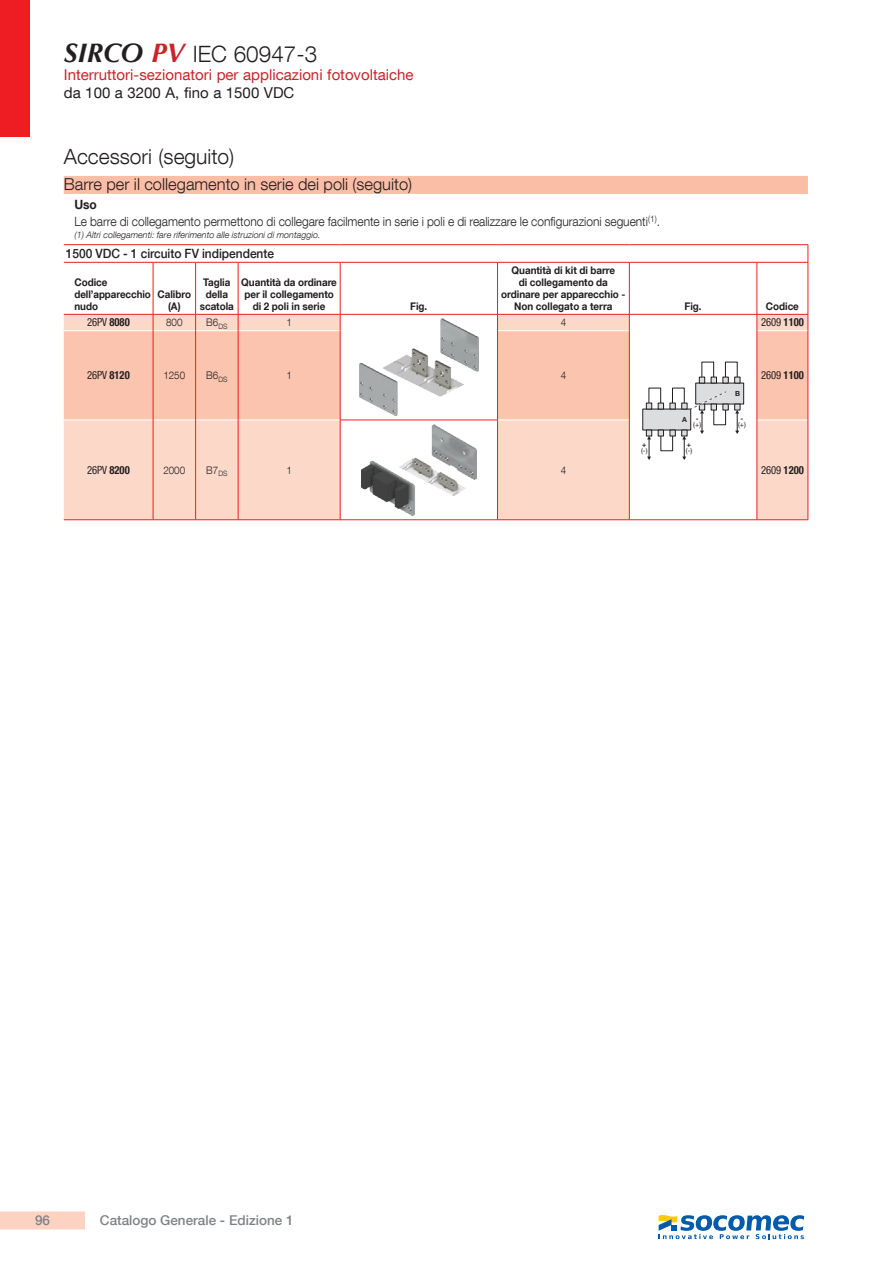
<style>
.page{position:relative;width:893px;height:1263px;background:#fff}
.page>*{position:absolute;margin:0;border:0;box-sizing:border-box;transform-origin:0 0}
.t1{font:300 22.5px "Helvetica Neue LT Com";color:#231f20}
.t2{font:300 21px "Helvetica Neue LT Com";color:#231f20}
.t3{font:300 16.5px "Helvetica Neue LT Com";color:#231f20}
.t4{font:15px "Helvetica Neue LT Com";color:#c8242b}
.t5{font:15px "Helvetica Neue LT Com";color:#231f20}
.t6{font:500 13.5px "Helvetica Neue LT Com";color:#808285}
.t7{font:300 12.75px/17.1px "Helvetica Neue LT Com";letter-spacing:-.005em;color:#231f20;scale:.94 1}
.t8{font:500 12.75px "Helvetica Neue LT Com";letter-spacing:-.005em;color:#231f20;scale:.94 1}
.t9{font:condensed 11.25px "Helvetica Neue LT Com";color:#231f20;scale:.94 1}
.t10{font:700 10.5px/12px "Helvetica Neue LT Com";letter-spacing:-.005em;color:#231f20;text-align:center;scale:.94 1}
.t11{font:300 10.5px "Helvetica Neue LT Com";letter-spacing:-.005em;color:#231f20;scale:.94 1}
.t12{font:italic 300 9px "Helvetica Neue LT Com";color:#231f20}
.t13{font:7.05px "Helvetica Neue LT Com";color:#231f20}
.t14{font:700 7.05px "Helvetica Neue LT Com";color:#231f20}
.s1{font-family:"Optima LT Std";font-weight:700;font-style:italic;font-size:27px}
.s2{font-family:"Optima LT Std";font-weight:700;font-style:italic;font-size:27px;color:#c8242b}
.s3{font-weight:700}
</style>
<div class="page">
<div style="left:0;top:1211px;width:85px;height:18px;background:#fcd2c0"></div>
<div style="left:0;top:0;width:30px;height:136px;background:#ee1d23"></div>
<svg style="left:64px;top:245px;width:744px;height:69px"></svg>
<div style="left:64px;top:315px;width:744px;height:204px;background:#fcd8c8"></div>
<div style="left:629px;top:314px;width:128px;height:206px;background:#fff"></div>
<svg style="left:64px;top:331px;width:744px;height:89px;background:#fbcab7"></svg>
<svg style="left:808px;top:245px;width:1px;height:17px"></svg>
<hr style="left:629px;top:519px;width:128px;height:1px;background:#ee1d23">
<hr style="left:64px;top:262px;width:89px;height:1px;background:#ee1d23">
<hr style="left:153px;top:262px;width:43px;height:1px;background:#ee1d23">
<hr style="left:196px;top:262px;width:42px;height:1px;background:#ee1d23">
<hr style="left:238px;top:262px;width:102px;height:1px;background:#ee1d23">
<hr style="left:497px;top:262px;width:132px;height:1px;background:#ee1d23">
<hr style="left:757px;top:262px;width:51px;height:1px;background:#ee1d23">
<hr style="left:64px;top:314px;width:89px;height:1px;background:#ee1d23">
<hr style="left:153px;top:314px;width:43px;height:1px;background:#ee1d23">
<hr style="left:196px;top:314px;width:42px;height:1px;background:#ee1d23">
<hr style="left:238px;top:314px;width:102px;height:1px;background:#ee1d23">
<hr style="left:497px;top:314px;width:132px;height:1px;background:#ee1d23">
<hr style="left:757px;top:314px;width:51px;height:1px;background:#ee1d23">
<hr style="left:629px;top:262px;width:128px;height:1px;background:#ee1d23">
<hr style="left:629px;top:314px;width:128px;height:1px;background:#ee1d23">
<hr style="left:64px;top:330px;width:89px;height:1px;background:#fff">
<hr style="left:153px;top:330px;width:42px;height:1px;background:#fff">
<hr style="left:196px;top:330px;width:42px;height:1px;background:#fff">
<hr style="left:238px;top:330px;width:102px;height:1px;background:#fff">
<hr style="left:498px;top:330px;width:131px;height:1px;background:#fff">
<hr style="left:757px;top:330px;width:51px;height:1px;background:#fff">
<hr style="left:64px;top:420px;width:89px;height:1px;background:#fff">
<hr style="left:153px;top:420px;width:42px;height:1px;background:#fff">
<hr style="left:196px;top:420px;width:42px;height:1px;background:#fff">
<hr style="left:238px;top:420px;width:102px;height:1px;background:#fff">
<hr style="left:498px;top:420px;width:131px;height:1px;background:#fff">
<hr style="left:757px;top:420px;width:51px;height:1px;background:#fff">
<hr style="left:64px;top:244px;width:89px;height:1px;background:#ee1d23">
<hr style="left:153px;top:244px;width:43px;height:1px;background:#ee1d23">
<hr style="left:196px;top:244px;width:42px;height:1px;background:#ee1d23">
<hr style="left:238px;top:244px;width:102px;height:1px;background:#ee1d23">
<hr style="left:340px;top:244px;width:157px;height:1px;background:#ee1d23">
<hr style="left:497px;top:244px;width:132px;height:1px;background:#ee1d23">
<hr style="left:629px;top:244px;width:128px;height:1px;background:#ee1d23">
<hr style="left:757px;top:244px;width:51px;height:1px;background:#ee1d23">
<hr style="left:153px;top:263px;width:1px;height:51px;background:#ee1d23">
<hr style="left:195px;top:263px;width:1px;height:51px;background:#ee1d23">
<hr style="left:238px;top:263px;width:1px;height:51px;background:#ee1d23">
<hr style="left:629px;top:263px;width:1px;height:51px;background:#ee1d23">
<hr style="left:757px;top:263px;width:1px;height:51px;background:#ee1d23">
<hr style="left:808px;top:263px;width:1px;height:51px;background:#ee1d23">
<svg style="left:153px;top:315px;width:1px;height:16px"></svg>
<svg style="left:195px;top:315px;width:1px;height:16px"></svg>
<svg style="left:238px;top:315px;width:1px;height:16px"></svg>
<svg style="left:340px;top:262px;width:158px;height:257px"></svg>
<svg style="left:629px;top:315px;width:1px;height:16px"></svg>
<svg style="left:757px;top:315px;width:1px;height:16px"></svg>
<svg style="left:808px;top:315px;width:1px;height:16px"></svg>
<hr style="left:153px;top:331px;width:1px;height:89px;background:#ee1d23">
<hr style="left:195px;top:331px;width:1px;height:89px;background:#ee1d23">
<hr style="left:238px;top:331px;width:1px;height:89px;background:#ee1d23">
<hr style="left:340px;top:331px;width:1px;height:89px;background:#ee1d23">
<hr style="left:497px;top:331px;width:1px;height:89px;background:#ee1d23">
<hr style="left:629px;top:331px;width:1px;height:89px;background:#ee1d23">
<hr style="left:757px;top:331px;width:1px;height:89px;background:#ee1d23">
<hr style="left:808px;top:331px;width:1px;height:89px;background:#ee1d23">
<hr style="left:153px;top:420px;width:1px;height:99px;background:#ee1d23">
<hr style="left:195px;top:420px;width:1px;height:99px;background:#ee1d23">
<hr style="left:238px;top:420px;width:1px;height:99px;background:#ee1d23">
<hr style="left:340px;top:420px;width:1px;height:99px;background:#ee1d23">
<hr style="left:497px;top:420px;width:1px;height:99px;background:#ee1d23">
<hr style="left:629px;top:420px;width:1px;height:99px;background:#ee1d23">
<hr style="left:64px;top:519px;width:89px;height:1px;background:#ee1d23">
<hr style="left:153px;top:519px;width:43px;height:1px;background:#ee1d23">
<hr style="left:196px;top:519px;width:42px;height:1px;background:#ee1d23">
<hr style="left:238px;top:519px;width:102px;height:1px;background:#ee1d23">
<hr style="left:340px;top:519px;width:157px;height:1px;background:#ee1d23">
<hr style="left:497px;top:519px;width:132px;height:1px;background:#ee1d23">
<hr style="left:757px;top:420px;width:1px;height:99px;background:#ee1d23">
<hr style="left:808px;top:420px;width:1px;height:99px;background:#ee1d23">
<hr style="left:757px;top:519px;width:51px;height:1px;background:#ee1d23">
<img style="left:360px;top:318px;width:118px;height:98px">
<div style="left:643px;top:409px;width:48px;height:21px;background:#dcdddf"></div>
<div style="left:642px;top:409px;width:49px;height:21px;border:1px solid #231f20"></div>
<div style="left:696px;top:383px;width:48px;height:21px;background:#dcdddf"></div>
<div style="left:695px;top:383px;width:49px;height:21px;border:1px solid #231f20"></div>
<svg style="left:646px;top:362px;width:94px;height:98px"></svg>
<img style="left:361px;top:424px;width:115px;height:91px">
<div style="left:64px;top:176px;width:744px;height:18px;background:#fabda6"></div>
<svg style="left:659px;top:1215px;width:145px;height:24px"></svg>
<h1 class="t1" style="left:64px;top:41px;width:255px"><span class="s1">SIRCO</span> <span class="s2">PV</span> IEC 60947-3</h1>
<h3 class="t4" style="left:64px;top:66px;width:351px">Interruttori-sezionatori per applicazioni fotovoltaiche</h3>
<h3 class="t5" style="left:64px;top:84px;width:232px">da 100 a 3200 A, fino a 1500 VDC</h3>
<h2 class="t2" style="left:64px;top:144px;width:172px">Accessori (seguito)</h2>
<h3 class="t3" style="left:64px;top:174px;width:350px">Barre per il collegamento in serie dei poli (seguito)</h3>
<p class="t7" style="left:74px;top:196px;width:625px"><span class="s3">Uso<br></span>Le barre di collegamento permettono di collegare facilmente in serie i poli e di realizzare le configurazioni seguenti<sup>(1)</sup>.</p>
<p class="t12" style="left:74px;top:229px;width:248px">(1) Altri collegamenti: fare riferimento alle istruzioni di montaggio.</p>
<p class="t8" style="left:66px;top:246px;width:223px">1500 VDC - 1 circuito FV indipendente</p>
<p class="t10" style="left:74px;top:276px;width:83px;text-align:left">Codice dell’apparecchio nudo</p>
<p class="t10" style="left:158px;top:288px;width:37px">Calibro (A)</p>
<p class="t10" style="left:200px;top:276px;width:38px">Taglia della scatola</p>
<p class="t10" style="left:241px;top:276px;width:103px">Quantità da ordinare per il collegamento di 2 poli in serie</p>
<p class="t10" style="left:410px;top:300px;width:20px">Fig.</p>
<p class="t10" style="left:501px;top:264px;width:134px">Quantità di kit di barre<br>di collegamento da ordinare per apparecchio -<br>Non collegato a terra</p>
<p class="t9" style="left:87px;top:316px;width:47px">26PV <span class="s3">8080</span></p>
<p class="t11" style="left:166px;top:316px;width:19px">800</p>
<p class="t11" style="left:206px;top:316px;width:24px">B6<sub>DS</sub></p>
<p class="t11" style="left:286px;top:316px;width:7px">1</p>
<p class="t11" style="left:561px;top:316px;width:7px">4</p>
<p class="t10" style="left:685px;top:300px;width:20px">Fig.</p>
<p class="t10" style="left:766px;top:300px;width:37px">Codice</p>
<p class="t9" style="left:761px;top:316px;width:47px">2609 <span class="s3">1100</span></p>
<p class="t9" style="left:87px;top:369px;width:47px">26PV <span class="s3">8120</span></p>
<p class="t11" style="left:163px;top:369px;width:25px">1250</p>
<p class="t11" style="left:206px;top:369px;width:24px">B6<sub>DS</sub></p>
<p class="t11" style="left:286px;top:369px;width:7px">1</p>
<p class="t11" style="left:561px;top:369px;width:7px">4</p>
<p class="t9" style="left:761px;top:369px;width:47px">2609 <span class="s3">1100</span></p>
<p class="t14" style="left:642px;top:440px;width:6px">+</p>
<p class="t13" style="left:641px;top:446px;width:8px">(-)</p>
<p class="t14" style="left:682px;top:415px;width:6px">A</p>
<p class="t14" style="left:696px;top:414px;width:4px">-</p>
<p class="t13" style="left:693px;top:420px;width:9px">(+)</p>
<p class="t14" style="left:687px;top:440px;width:6px">+</p>
<p class="t13" style="left:686px;top:446px;width:8px">(-)</p>
<p class="t14" style="left:735px;top:389px;width:6px">B</p>
<p class="t14" style="left:741px;top:414px;width:4px">-</p>
<p class="t13" style="left:738px;top:420px;width:9px">(+)</p>
<p class="t9" style="left:87px;top:463px;width:47px">26PV <span class="s3">8200</span></p>
<p class="t11" style="left:163px;top:463px;width:25px">2000</p>
<p class="t11" style="left:206px;top:463px;width:24px">B7<sub>DS</sub></p>
<p class="t11" style="left:286px;top:463px;width:7px">1</p>
<p class="t11" style="left:561px;top:463px;width:7px">4</p>
<p class="t9" style="left:761px;top:463px;width:47px">2609 <span class="s3">1200</span></p>
<p class="t6" style="left:35px;top:1212px;width:17px">96</p>
<p class="t6" style="left:100px;top:1212px;width:195px">Catalogo Generale - Edizione 1</p>
</div>
